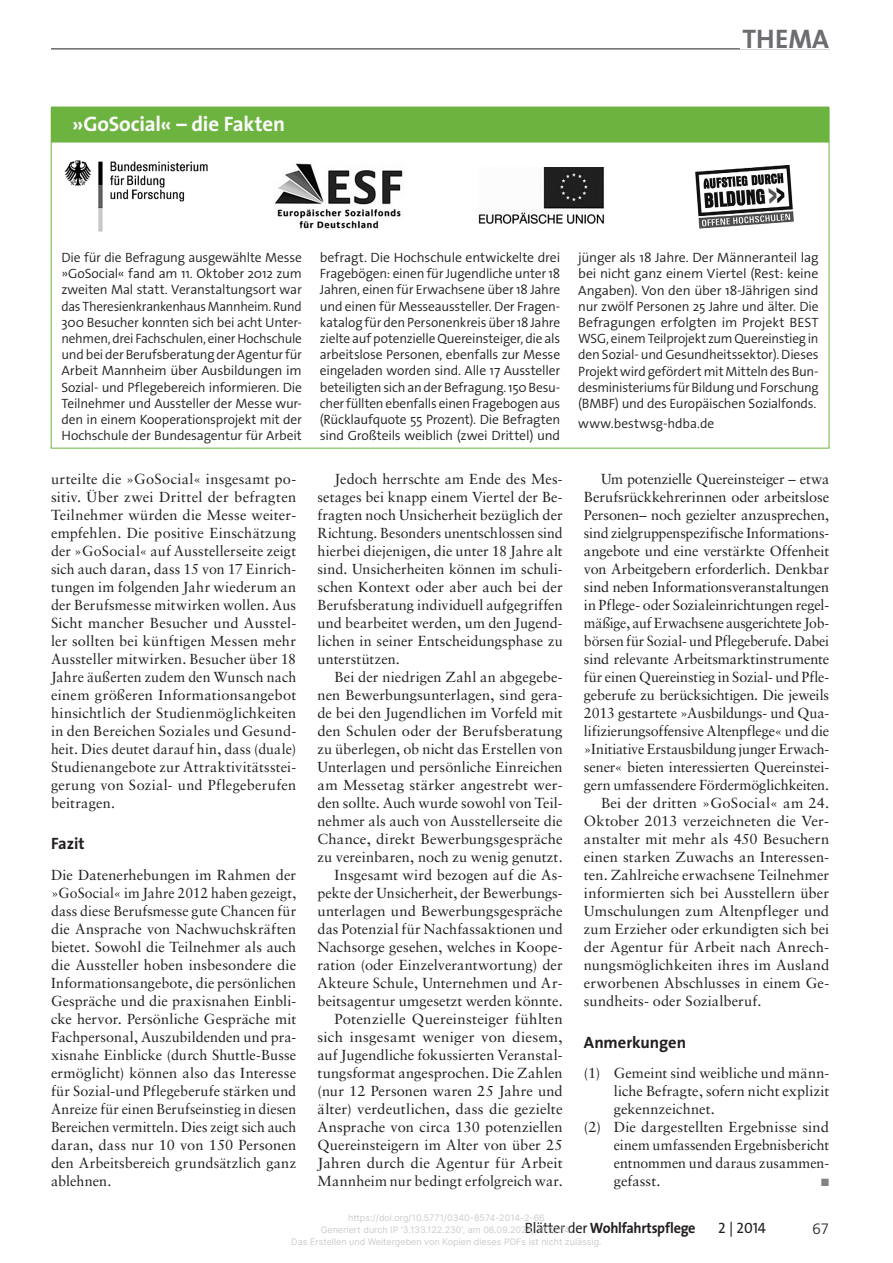
<style>
.page{position:relative;width:893px;height:1263px;background:#fff}
.page>*{position:absolute;margin:0;border:0;box-sizing:border-box;transform-origin:0 0}
.t1{font:27px "The Sans Bold Caps";color:#6c6d70}
.t2{font:700 21px "The Sans";letter-spacing:-.01em;color:#fff}
.t3{font:700 16.5px "The Sans";letter-spacing:-.005em;color:#231f20}
.t4{font:700 15px "The Sans";letter-spacing:-.02em;color:#231f20;scale:.95 1}
.t5{font:15px "The Sans Os F";color:#231f20}
.t6{font:300 15px "Frutiger";color:#231f20}
.t7{font:14.55px/18px "Sabon LT Std";letter-spacing:.005em;color:#231f20;text-align:justify}
.t8{font:14.55px "Sabon LT Std";letter-spacing:-.015em;color:#231f20}
.t9{font:14.55px "Sabon LT Std";letter-spacing:-.015em;color:#231f20;scale:.96 1}
.t10{font:300 13.5px/16.2px "The Sans Os F";letter-spacing:-.01em;color:#231f20;text-align:justify}
.t11{font:10.5px "Zapf Dingbats";color:#808285}
.t12{font:9px/12px "Inter";color:#ccc;text-align:center}
.s1{font-weight:400}
</style>
<div class="page">
<hr style="left:51px;top:49px;width:778px;height:1px;background:#231f20">
<hr style="left:740px;top:47px;width:89px;height:3px;background:#fff">
<div style="left:51px;top:107px;width:778px;height:36px;background:#6cb43f"></div>
<img style="left:64px;top:160px;width:144px;height:72px">
<img style="left:275px;top:163px;width:128px;height:66px">
<img style="left:478px;top:168px;width:126px;height:57px">
<img style="left:695px;top:165px;width:99px;height:64px">
<h2 class="t2" style="left:72px;top:110px;width:214px">»GoSocial« – die Fakten</h2>
<h1 class="t1" style="left:742px;top:16px;width:88px">THEMA</h1>
<p class="t10" style="left:62px;top:249px;width:242px">Die für die Befragung ausgewählte Messe »GoSocial« fand am 11. Oktober 2012 zum zweiten Mal statt. Veranstaltungsort war das Theresienkrankenhaus Mannheim. Rund 300 Besucher konnten sich bei acht U nter&shy;nehmen, drei Fachschulen, einer Hochschule und bei der Berufsberatung der Agentur für Arbeit Mannheim über Ausbildungen im Sozial- und Pflegebereich informieren. Die Teilnehmer und Aussteller der Messe wur&shy;den in einem Kooperationsprojekt mit der Hochschule der Bundesagentur für Arbeit</p>
<p class="t10" style="left:320px;top:249px;width:242px">befragt. Die Hochschule entwickelte drei Fragebögen: einen für Jugendliche unter 18<br>Jahren, einen für Erwachsene über 18 Jahre und einen für Messeaussteller. Der Fragen&shy;katalog für den Personenkreis über 18 Jahre zielte auf potenzielle Quereinsteiger, die als arbeitslose Personen, ebenfalls zur Messe eingeladen worden sind. Alle 17 Aussteller beteiligten sich an der Befragung. 150 Besu&shy;cher füllten ebenfalls einen Fragebogen aus (Rücklaufquote 55 Prozent). Die Befragten sind Großteils weiblich (zwei Drittel) und</p>
<p class="t10" style="left:578px;top:250px;width:242px">jünger als 18 Jahre. Der Männeranteil lag bei nicht ganz einem Viertel (Rest: keine Angaben). Von den über 18-Jährigen sind nur zwölf Personen 25 Jahre und älter. Die Befragungen erfolgten im Projekt BEST WSG, einem Teilprojekt zum Quereinstieg in den Sozial- und Gesundheitssektor). Dieses Projekt wird gefördert mit Mitteln des Bun&shy;desministeriums für Bildung und Forschung (BMBF) und des Europäischen Sozialfonds.</p>
<p class="t10" style="left:578px;top:416px;width:138px">www.bestwsg-hdba.de</p>
<p class="t7" style="left:51px;top:470px;width:247px">urteilte die »GoSocial« insgesamt po&shy;sitiv. Über zwei Drittel der befragten Teilnehmer würden die Messe weiter&shy;empfehlen. Die positive Einschätzung der »GoSocial« auf Ausstellerseite zeigt sich auch daran, dass 15 von 17 Einrich&shy;tungen im folgenden Jahr wiederum an der Berufsmesse mitwirken wollen. Aus Sicht mancher Besucher und Ausstel&shy;ler sollten bei künftigen Messen mehr Aussteller mitwirken. Besucher über 18<br>Jahre äußerten zudem den Wunsch nach einem größeren Informationsangebot hinsichtlich der Studienmöglichkeiten in den Bereichen Soziales und Gesund&shy;heit. Dies deutet darauf hin, dass (duale)<br>Studienangebote zur Attraktivitätsstei&shy;gerung von Sozial- und Pflegeberufen beitragen.</p>
<p class="t3" style="left:51px;top:833px;width:35px">Fazit</p>
<p class="t7" style="left:51px;top:866px;width:247px">Die Datenerhebungen im Rahmen der »GoSocial« im Jahre 2012 haben gezeigt, dass diese Berufsmesse gute Chancen für die Ansprache von Nachwuchskräften bietet. Sowohl die Teilnehmer als auch die Aussteller hoben insbesondere die Informationsangebote, die persönlichen Gespräche und die praxisnahen Einbli&shy;cke hervor. Persönliche Gespräche mit Fachpersonal, Auszubildenden und pra&shy;xisnahe Einblicke (durch Shuttle-Busse ermöglicht) können also das Interesse für Sozial-und Pflegeberufe stärken und Anreize für einen Berufseinstieg in diesen Bereichen vermitteln. Dies zeigt sich auch daran, dass nur 10 von 150 Personen den Arbeitsbereich grundsätzlich ganz ablehnen.</p>
<p class="t7" style="left:317px;top:470px;width:247px;text-indent:17px">Jedoch herrschte am Ende des Mes&shy;setages bei knapp einem Viertel der Be&shy;fragten noch Unsicherheit bezüglich der Richtung. Besonders unentschlossen sind hierbei diejenigen, die unter 18 Jahre alt sind. Unsicherheiten können im schuli&shy;schen Kontext oder aber auch bei der Berufsberatung individuell aufgegriffen und bearbeitet werden, um den Jugend&shy;lichen in seiner Entscheidungsphase zu unterstützen.</p>
<p class="t7" style="left:317px;top:668px;width:247px;text-align:right">Bei der niedrigen Zahl an abgegebe&shy;nen Bewerbungsunterlagen, sind gera&shy;de bei den Jugendlichen im Vorfeld mit den Schulen oder der Berufsberatung zu überlegen, ob nicht das Erstellen von Unterlagen und persönliche Einreichen am Messetag stärker angestrebt wer&shy;den sollte. Auch wurde sowohl von Teil&shy;nehmer als auch von Ausstellerseite die Chance, direkt Bewerbungsgespräche zu vereinbaren, noch zu wenig genutzt.<br>Insgesamt wird bezogen auf die As&shy;pekte der Unsicherheit, der Bewerbungs&shy;unterlagen und Bewerbungsgespräche das Potenzial für Nachfassaktionen und Nachsorge gesehen, welches in Koope&shy;ration (oder Einzelverantwortung) der Akteure Schule, Unternehmen und Ar&shy;beitsagentur umgesetzt werden könnte.<br>Potenzielle Quereinsteiger fühlten sich insgesamt weniger von diesem, auf Jugendliche fokussierten Veranstal&shy;tungsformat angesprochen. Die Zahlen (nur 12 Personen waren 25 Jahre und älter) verdeutlichen, dass die gezielte Ansprache von circa 130 potenziellen Quereinsteigern im Alter von über 25<br>Jahren durch die Agentur für Arbeit Mannheim nur bedingt erfolgreich war.</p>
<p class="t7" style="left:601px;top:470px;width:230px">Um potenzielle Quereinsteiger – etwa</p>
<p class="t7" style="left:584px;top:488px;width:247px">Berufsrückkehrerinnen oder arbeitslose</p>
<p class="t7" style="left:584px;top:506px;width:247px">Personen– noch gezielter anzusprechen,</p>
<p class="t7" style="left:584px;top:524px;width:247px">sind zielgruppenspezifische Informations-</p>
<p class="t7" style="left:584px;top:542px;width:247px">angebote und eine verstärkte Offenheit</p>
<p class="t8" style="left:584px;top:561px;width:247px">von Arbeitgebern erforderlich. Denkbar</p>
<p class="t7" style="left:584px;top:578px;width:247px">sind neben Informationsveranstaltungen</p>
<p class="t7" style="left:584px;top:596px;width:247px">in Pflege- oder Sozialeinrichtungen regel-</p>
<p class="t9" style="left:584px;top:615px;width:257px">mäßige, auf Erwachsene ausgerichtete Job-</p>
<p class="t7" style="left:584px;top:632px;width:247px">börsen für Sozial- und Pflegeberufe. Dabei</p>
<p class="t7" style="left:584px;top:650px;width:247px">sind relevante Arbeitsmarktinstrumente</p>
<p class="t7" style="left:584px;top:668px;width:247px">für einen Quereinstieg in Sozial- und Pfle-</p>
<p class="t7" style="left:584px;top:686px;width:247px">geberufe zu berücksichtigen. Die jeweils</p>
<p class="t7" style="left:584px;top:704px;width:247px">2013 gestartete »Ausbildungs- und Qua-</p>
<p class="t7" style="left:584px;top:722px;width:247px">lifizierungsoffensive Altenpflege« und die</p>
<p class="t8" style="left:584px;top:741px;width:247px">»Initiative Erstausbildung junger Erwach-</p>
<p class="t7" style="left:584px;top:758px;width:247px">sener« bieten interessierten Quereinstei-</p>
<p class="t7" style="left:584px;top:776px;width:247px">gern umfassendere Fördermöglichkeiten.</p>
<p class="t7" style="left:601px;top:794px;width:230px">Bei der dritten »GoSocial« am 24.</p>
<p class="t7" style="left:584px;top:812px;width:247px">Oktober 2013 verzeichneten die Ver-</p>
<p class="t7" style="left:584px;top:830px;width:247px">anstalter mit mehr als 450 Besuchern</p>
<p class="t7" style="left:584px;top:848px;width:247px">einen starken Zuwachs an Interessen-</p>
<p class="t7" style="left:584px;top:866px;width:247px">ten. Zahlreiche erwachsene Teilnehmer</p>
<p class="t7" style="left:584px;top:884px;width:247px">informierten sich bei Ausstellern über</p>
<p class="t7" style="left:584px;top:902px;width:247px">Umschulungen zum Altenpfleger und</p>
<p class="t7" style="left:584px;top:920px;width:247px">zum Erzieher oder erkundigten sich bei</p>
<p class="t7" style="left:584px;top:938px;width:247px">der Agentur für Arbeit nach Anrech-</p>
<p class="t7" style="left:584px;top:956px;width:247px">nungsmöglichkeiten ihres im Ausland</p>
<p class="t7" style="left:584px;top:974px;width:247px">erworbenen Abschlusses in einem Ge-</p>
<p class="t7" style="left:584px;top:992px;width:179px">sundheits- oder Sozialberuf.</p>
<p class="t3" style="left:584px;top:1031px;width:104px">Anmerkungen</p>
<p class="t7" style="left:584px;top:1064px;width:247px">(1) Gemeint sind weibliche und männ-</p>
<p class="t7" style="left:614px;top:1082px;width:217px">liche Befragte, sofern nicht explizit</p>
<p class="t7" style="left:614px;top:1100px;width:103px">gekennzeichnet.</p>
<p class="t7" style="left:584px;top:1118px;width:246px">(2) Die dargestellten Ergebnisse sind</p>
<p class="t7" style="left:614px;top:1136px;width:217px">einem umfassenden Ergebnisbericht</p>
<p class="t7" style="left:614px;top:1154px;width:217px">entnommen und daraus zusammen-</p>
<p class="t7" style="left:614px;top:1172px;width:48px">gefasst.</p>
<p class="t11" style="left:821px;top:1178px;width:9px">■</p>
<p class="t12" style="left:291px;top:1212px;width:312px">https://doi.org/10.5771/0340-8574-2014-2-66<br>Generiert durch IP '3.133.122.230', am 08.09.2024, 10:11:14.<br>Das Erstellen und Weitergeben von Kopien dieses PDFs ist nicht zulässig.</p>
<p class="t4" style="left:525px;top:1218px;width:181px"><span class="s1">Blätter der</span> Wohlfahrtspflege</p>
<p class="t5" style="left:718px;top:1218px;width:49px">2 | 2014</p>
<p class="t6" style="left:813px;top:1220px;width:18px">67</p>
</div>
